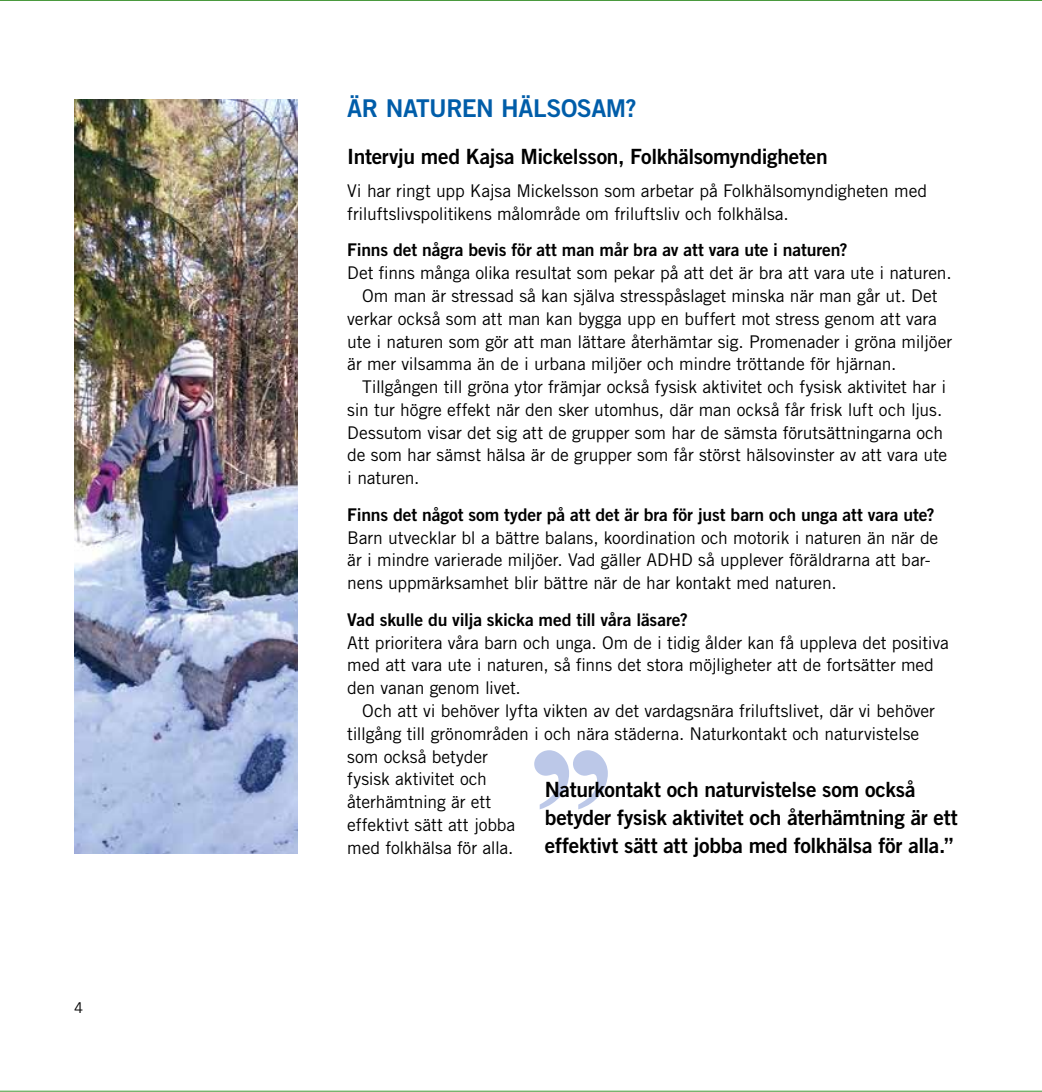
<style>
.page{position:relative;width:1042px;height:1092px;background:#fff}
.page>*{position:absolute;margin:0;border:0;box-sizing:border-box;transform-origin:0 0}
.t1{font:24.5px "Trade Gothic LT Std Bd 2";letter-spacing:-.02em;color:#005da9}
.t2{font:21px/28px "Trade Gothic LT Std Bd 2";letter-spacing:-.015em;color:#000}
.t3{font:17.5px/22.8px "Trade Gothic LT Std";letter-spacing:-.01em;color:#000}
.t4{font:17.5px "Trade Gothic LT Std Bd 2";letter-spacing:-.005em;color:#000}
.t5{font:14.88px "Trade Gothic LT Std";color:#000}
</style>
<div class="page">
<hr style="left:0;top:1090px;width:1042px;height:1px;background:#3f9432">
<hr style="left:0;top:0;width:1042px;height:1px;background:#3f9432">
<svg style="left:534px;top:750px;width:74px;height:59px"></svg>
<img style="left:74px;top:99px;width:224px;height:754px">
<p class="t5" style="left:74px;top:998px;width:11px">4</p>
<h1 class="t1" style="left:347px;top:93px;width:291px">ÄR NATUREN HÄLSOSAM?</h1>
<p class="t2" style="left:347px;top:142px;width:482px">Intervju med Kajsa Mickelsson, Folkhälsomyndigheten</p>
<p class="t3" style="left:347px;top:179px;width:581px">Vi har ringt upp Kajsa Mickelsson som arbetar på Folkhälsomyndigheten med friluftslivspolitikens målområde om friluftsliv och folkhälsa.</p>
<p class="t4" style="left:347px;top:239px;width:502px">Finns det några bevis för att man mår bra av att vara ute i naturen?</p>
<p class="t3" style="left:347px;top:261px;width:606px">Det finns många olika resultat som pekar på att det är bra att vara ute i naturen.</p>
<p class="t3" style="left:362px;top:284px;width:577px">Om man är stressad så kan själva stresspåslaget minska när man går ut. Det</p>
<p class="t3" style="left:347px;top:307px;width:591px">verkar också som att man kan bygga upp en buffert mot stress genom att vara</p>
<p class="t3" style="left:347px;top:330px;width:606px">ute i naturen som gör att man lättare återhämtar sig. Promenader i gröna miljöer</p>
<p class="t3" style="left:347px;top:352px;width:551px">är mer vilsamma än de i urbana miljöer och mindre tröttande för hjärnan.</p>
<p class="t3" style="left:362px;top:375px;width:586px">Tillgången till gröna ytor främjar också fysisk aktivitet och fysisk aktivitet har i</p>
<p class="t3" style="left:347px;top:398px;width:596px">sin tur högre effekt när den sker utomhus, där man också får frisk luft och ljus.</p>
<p class="t3" style="left:347px;top:421px;width:597px">Dessutom visar det sig att de grupper som har de sämsta förutsättningarna och</p>
<p class="t3" style="left:347px;top:443px;width:601px">de som har sämst hälsa är de grupper som får störst hälsovinster av att vara ute</p>
<p class="t3" style="left:347px;top:466px;width:74px">i naturen.</p>
<p class="t4" style="left:347px;top:503px;width:589px">Finns det något som tyder på att det är bra för just barn och unga att vara ute?</p>
<p class="t3" style="left:347px;top:526px;width:592px">Barn utvecklar bl a bättre balans, koordination och motorik i naturen än när de är i mindre varierade miljöer. Vad gäller ADHD så upplever föräldrarna att bar&shy;nens uppmärksamhet blir bättre när de har kontakt med naturen.</p>
<p class="t4" style="left:347px;top:608px;width:342px">Vad skulle du vilja skicka med till våra läsare?</p>
<p class="t3" style="left:347px;top:631px;width:603px">Att prioritera våra barn och unga. Om de i tidig ålder kan få uppleva det positiva med att vara ute i naturen, så finns det stora möjligheter att de fortsätter med den vanan genom livet.</p>
<p class="t3" style="left:347px;top:699px;width:589px;text-indent:15px">Och att vi behöver lyfta vikten av det vardagsnära friluftslivet, där vi behöver tillgång till grönområden i och nära städerna. Naturkontakt och naturvistelse som också betyder<br>fysisk aktivitet och<br>återhämtning är ett<br>effektivt sätt att jobba<br>med folkhälsa för alla.</p>
<p class="t2" style="left:545px;top:775px;width:415px">Naturkontakt och naturvistelse som också betyder fysisk aktivitet och återhämtning är ett effektivt sätt att jobba med folkhälsa för alla.”</p>
</div>
